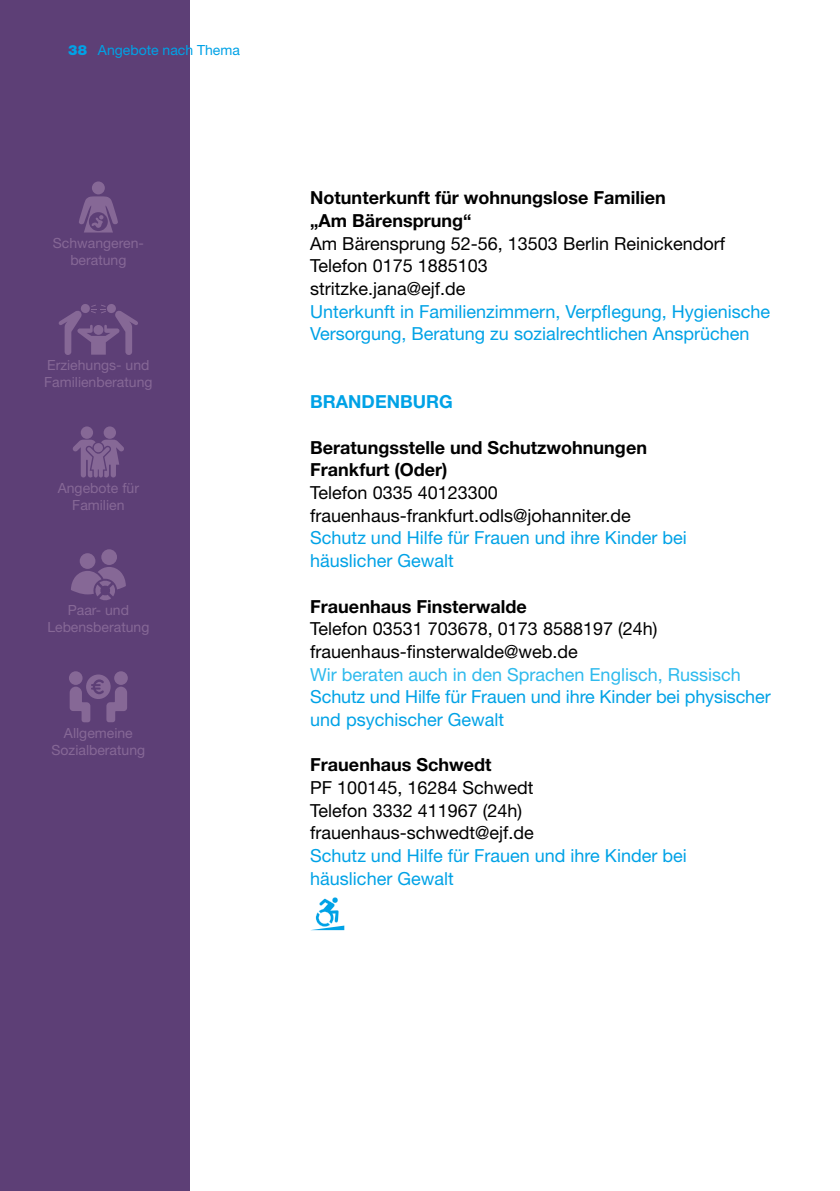
<style>
.page{position:relative;width:840px;height:1191px;background:#fff}
.page>*{position:absolute;margin:0;border:0;box-sizing:border-box;transform-origin:0 0}
._1_Fliesstext_6_HierMachen{font:18px/22.6px "Helvetica Neue LT Pro";color:#00a2e6}
._1_Fliesstext_4_Strasse_PLZ_Stadt_Telefon{font:18px "Helvetica Neue LT Pro";color:#000}
._1_Fliesstext_3_Einrichtung{font:700 18px/22.6px "Helvetica Neue LT Pro";color:#000}
._1_Fliesstext_4_Strasse_PLZ_Stadt_Telefon-2{font:18px "Helvetica Neue LT Pro";color:#2ebaed}
._1_Fliesstext_2_Titel2{font:700 18px "Helvetica Neue LT Pro";color:#00a2e6}
.t1{font:14px/17px "Helvetica Neue LT Pro";color:#866896;text-align:center}
.t2{font:14px "Helvetica Neue LT Pro";color:#00a2e6}
.s1{font-weight:900}
</style>
<div class="page">
<div style="left:0;top:0;width:189px;height:1191px;background:#5d3f76"></div>
<svg style="left:59px;top:305px;width:79px;height:50px"></svg>
<div style="left:81px;top:426px;width:12px;height:13px;background:#866896;border-radius:50%"></div>
<div style="left:104px;top:426px;width:12px;height:13px;background:#866896;border-radius:50%"></div>
<svg style="left:73px;top:440px;width:51px;height:37px"></svg>
<div style="left:69px;top:671px;width:13px;height:14px;background:#866896;border-radius:50%"></div>
<div style="left:114px;top:671px;width:14px;height:14px;background:#866896;border-radius:50%"></div>
<svg style="left:70px;top:674px;width:57px;height:48px"></svg>
<div style="left:92px;top:181px;width:13px;height:13px;background:#866896;border-radius:50%"></div>
<svg style="left:79px;top:196px;width:39px;height:36px"></svg>
<div style="left:101px;top:549px;width:16px;height:16px;background:#866896;border-radius:50%"></div>
<div style="left:80px;top:553px;width:15px;height:16px;background:#866896;border-radius:50%"></div>
<svg style="left:71px;top:567px;width:55px;height:33px"></svg>
<svg style="left:312px;top:897px;width:32px;height:33px"></svg>
<p class="t2" style="left:68px;top:42px;width:173px"><span class="s1">38</span> Angebote nach Thema</p>
<p class="t1" style="left:53px;top:234px;width:91px">Schwangeren&shy;beratung</p>
<p class="t1" style="left:44px;top:356px;width:110px;text-align:left">Erziehungs- und<br>Familienberatung</p>
<p class="t1" style="left:58px;top:479px;width:83px">Angebote für<br>Familien</p>
<p class="t1" style="left:47px;top:601px;width:103px">Paar- und<br>Lebensberatung</p>
<p class="t1" style="left:51px;top:724px;width:95px">Allgemeine<br>Sozialberatung</p>
<p class="_1_Fliesstext_3_Einrichtung" style="left:310px;top:186px;width:357px">Notunterkunft für wohnungslose Familien „Am Bärensprung“</p>
<p class="_1_Fliesstext_4_Strasse_PLZ_Stadt_Telefon" style="left:310px;top:232px;width:416px">Am Bärensprung 52-56, 13503 Berlin Reinickendorf</p>
<p class="_1_Fliesstext_4_Strasse_PLZ_Stadt_Telefon" style="left:310px;top:255px;width:179px">Telefon 0175 1885103</p>
<p class="_1_Fliesstext_4_Strasse_PLZ_Stadt_Telefon" style="left:310px;top:277px;width:157px">stritzke.jana@ejf.de</p>
<p class="_1_Fliesstext_6_HierMachen" style="left:310px;top:299px;width:461px">Unterkunft in Familienzimmern, Verpflegung, Hygienische<br>Versorgung, Beratung zu sozialrechtlichen Ansprüchen</p>
<h3 class="_1_Fliesstext_2_Titel2" style="left:310px;top:390px;width:144px">BRANDENBURG</h3>
<p class="_1_Fliesstext_3_Einrichtung" style="left:310px;top:435px;width:338px">Beratungsstelle und Schutzwohnungen<br>Frankfurt (Oder)</p>
<p class="_1_Fliesstext_4_Strasse_PLZ_Stadt_Telefon" style="left:310px;top:481px;width:189px">Telefon 0335 40123300</p>
<p class="_1_Fliesstext_4_Strasse_PLZ_Stadt_Telefon" style="left:310px;top:504px;width:322px">frauenhaus-frankfurt.odls@johanniter.de</p>
<p class="_1_Fliesstext_6_HierMachen" style="left:310px;top:526px;width:378px">Schutz und Hilfe für Frauen und ihre Kinder bei häuslicher Gewalt</p>
<p class="_1_Fliesstext_3_Einrichtung" style="left:310px;top:594px;width:218px">Frauenhaus Finsterwalde</p>
<p class="_1_Fliesstext_4_Strasse_PLZ_Stadt_Telefon" style="left:310px;top:617px;width:348px">Telefon 03531 703678, 0173 8588197 (24h)</p>
<p class="_1_Fliesstext_4_Strasse_PLZ_Stadt_Telefon" style="left:310px;top:640px;width:269px">frauenhaus-finsterwalde@web.de</p>
<p class="_1_Fliesstext_4_Strasse_PLZ_Stadt_Telefon-2" style="left:310px;top:663px;width:432px">Wir beraten auch in den Sprachen Englisch, Russisch</p>
<p class="_1_Fliesstext_6_HierMachen" style="left:310px;top:685px;width:461px">Schutz und Hilfe für Frauen und ihre Kinder bei physischer und psychischer Gewalt</p>
<p class="_1_Fliesstext_3_Einrichtung" style="left:310px;top:753px;width:183px">Frauenhaus Schwedt</p>
<p class="_1_Fliesstext_4_Strasse_PLZ_Stadt_Telefon" style="left:310px;top:776px;width:225px">PF 100145, 16284 Schwedt</p>
<p class="_1_Fliesstext_4_Strasse_PLZ_Stadt_Telefon" style="left:310px;top:799px;width:213px">Telefon 3332 411967 (24h)</p>
<p class="_1_Fliesstext_4_Strasse_PLZ_Stadt_Telefon" style="left:310px;top:822px;width:225px">frauenhaus-schwedt@ejf.de</p>
<p class="_1_Fliesstext_6_HierMachen" style="left:310px;top:844px;width:378px">Schutz und Hilfe für Frauen und ihre Kinder bei häuslicher Gewalt</p>
</div>
